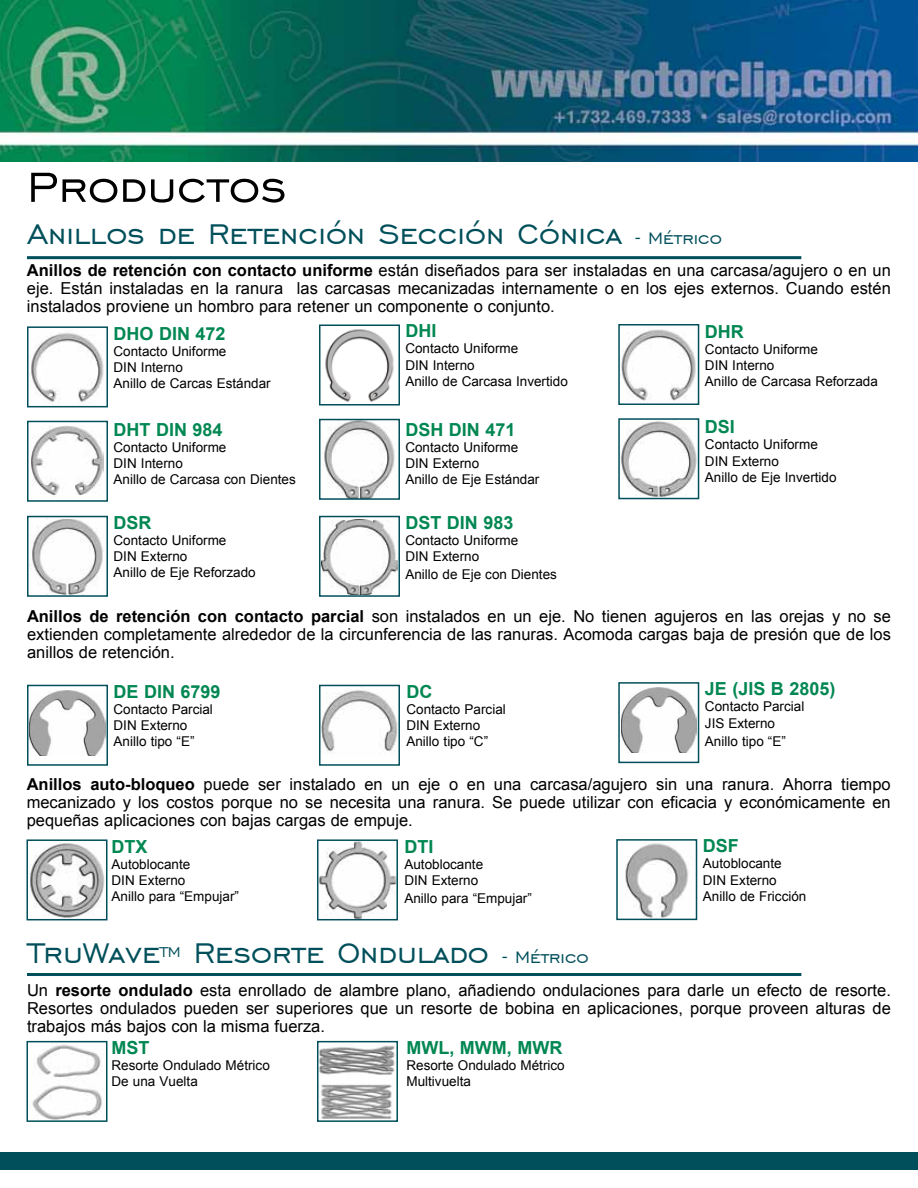
<style>
.page{position:relative;width:918px;height:1188px;background:#fff}
.page>*{position:absolute;margin:0;border:0;box-sizing:border-box;transform-origin:0 0}
.t1{font:54px "Engravers Gothic BT";color:#000}
.t2{font:36px "Engravers Gothic BT";color:#004f5a}
.t3{font:700 18px "Arial";color:#008752}
.t4{font:16.5px/18px "Arial";color:#000;text-align:justify}
.t5{font:13.5px/16.2px "Arial";color:#000}
.s1{font-size:21px}
.s2{font-weight:700}
</style>
<div class="page">
<div style="left:0;top:1152px;width:918px;height:18px;background:#004f5a"></div>
<img style="left:0;top:0;width:918px;height:162px">
<img style="left:324px;top:422px;width:71px;height:75px">
<div style="left:319px;top:419px;width:81px;height:81px;border:2px solid #004f5a"></div>
<img style="left:325px;top:329px;width:69px;height:73px">
<div style="left:319px;top:325px;width:81px;height:81px;border:2px solid #004f5a"></div>
<img style="left:621px;top:421px;width:75px;height:75px">
<div style="left:618px;top:418px;width:81px;height:81px;border:2px solid #004f5a"></div>
<img style="left:30px;top:519px;width:73px;height:75px">
<div style="left:27px;top:516px;width:81px;height:81px;border:2px solid #004f5a"></div>
<img style="left:621px;top:329px;width:75px;height:72px">
<div style="left:618px;top:324px;width:81px;height:81px;border:2px solid #004f5a"></div>
<img style="left:32px;top:426px;width:71px;height:69px">
<div style="left:27px;top:421px;width:81px;height:81px;border:2px solid #004f5a"></div>
<img style="left:322px;top:519px;width:75px;height:75px">
<div style="left:319px;top:516px;width:81px;height:81px;border:2px solid #004f5a"></div>
<img style="left:31px;top:332px;width:73px;height:71px">
<div style="left:27px;top:326px;width:81px;height:81px;border:2px solid #004f5a"></div>
<img style="left:30px;top:690px;width:75px;height:65px">
<div style="left:27px;top:685px;width:81px;height:81px;border:2px solid #004f5a"></div>
<img style="left:320px;top:842px;width:75px;height:75px">
<div style="left:317px;top:839px;width:81px;height:81px;border:2px solid #004f5a"></div>
<img style="left:30px;top:843px;width:74px;height:74px">
<div style="left:26px;top:839px;width:81px;height:81px;border:2px solid #004f5a"></div>
<img style="left:322px;top:690px;width:75px;height:64px">
<div style="left:319px;top:685px;width:81px;height:81px;border:2px solid #004f5a"></div>
<img style="left:625px;top:843px;width:64px;height:74px">
<div style="left:616px;top:839px;width:81px;height:81px;border:2px solid #004f5a"></div>
<img style="left:621px;top:688px;width:75px;height:65px">
<div style="left:618px;top:682px;width:81px;height:81px;border:2px solid #004f5a"></div>
<img style="left:32px;top:1044px;width:70px;height:75px">
<div style="left:26px;top:1041px;width:81px;height:81px;border:2px solid #004f5a"></div>
<img style="left:320px;top:1045px;width:75px;height:74px">
<div style="left:317px;top:1041px;width:81px;height:81px;border:2px solid #004f5a"></div>
<hr style="left:27px;top:256px;width:774px;height:3px;background:#004f5a">
<hr style="left:27px;top:973px;width:774px;height:3px;background:#004f5a">
<h1 class="t1" style="left:27px;top:157px;width:261px">Productos</h1>
<h2 class="t2" style="left:27px;top:214px;width:696px">Anillos de Retención Sección Cónica <span class="s1">- Métrico</span></h2>
<p class="t4" style="left:27px;top:261px;width:866px"><span class="s2">Anillos de retención con contacto uniforme</span> están diseñados para ser instaladas en una carcasa/agujero o en un eje. Están instaladas en la ranura las carcasas mecanizadas internamente o en los ejes externos. Cuando estén instalados proviene un hombro para retener un componente o conjunto.</p>
<p class="t3" style="left:114px;top:321px;width:114px">DHO DIN 472</p>
<p class="t5" style="left:114px;top:343px;width:159px">Contacto Uniforme<br>DIN Interno<br>Anillo de Carcas Estándar</p>
<p class="t3" style="left:114px;top:417px;width:111px">DHT DIN 984</p>
<p class="t5" style="left:114px;top:439px;width:184px">Contacto Uniforme<br>DIN Interno<br>Anillo de Carcasa con Dientes</p>
<p class="t3" style="left:114px;top:511px;width:39px">DSR</p>
<p class="t5" style="left:114px;top:532px;width:144px">Contacto Uniforme<br>DIN Externo<br>Anillo de Eje Reforzado</p>
<p class="t3" style="left:405px;top:319px;width:32px">DHI</p>
<p class="t5" style="left:405px;top:341px;width:164px">Contacto Uniforme<br>DIN Interno<br>Anillo de Carcasa Invertido</p>
<p class="t3" style="left:405px;top:417px;width:112px">DSH DIN 471</p>
<p class="t5" style="left:405px;top:439px;width:135px">Contacto Uniforme<br>DIN Externo<br>Anillo de Eje Estándar</p>
<p class="t3" style="left:405px;top:511px;width:110px">DST DIN 983</p>
<p class="t5" style="left:405px;top:532px;width:114px">Contacto Uniforme<br>DIN Externo</p>
<p class="t5" style="left:405px;top:567px;width:153px">Anillo de Eje con Dientes</p>
<p class="t3" style="left:705px;top:319px;width:40px">DHR</p>
<p class="t5" style="left:705px;top:341px;width:174px">Contacto Uniforme<br>DIN Interno<br>Anillo de Carcasa Reforzada</p>
<p class="t3" style="left:705px;top:415px;width:32px">DSI</p>
<p class="t5" style="left:705px;top:437px;width:133px">Contacto Uniforme<br>DIN Externo<br>Anillo de Eje Invertido</p>
<p class="t4" style="left:27px;top:608px;width:866px"><span class="s2">Anillos de retención con contacto parcial</span> son instalados en un eje. No tienen agujeros en las orejas y no se extienden completamente alrededor de la circunferencia de las ranuras. Acomoda cargas baja de presión que de los anillos de retención.</p>
<p class="t3" style="left:114px;top:680px;width:109px">DE DIN 6799</p>
<p class="t5" style="left:114px;top:701px;width:101px">Contacto Parcial<br>DIN Externo<br>Anillo tipo “E”</p>
<p class="t3" style="left:406px;top:680px;width:27px">DC</p>
<p class="t5" style="left:406px;top:701px;width:101px">Contacto Parcial<br>DIN Externo<br>Anillo tipo “C”</p>
<p class="t3" style="left:705px;top:677px;width:132px">JE (JIS B 2805)</p>
<p class="t5" style="left:705px;top:699px;width:101px">Contacto Parcial<br>JIS Externo</p>
<p class="t5" style="left:705px;top:733px;width:83px">Anillo tipo “E”</p>
<p class="t4" style="left:27px;top:776px;width:865px"><span class="s2">Anillos auto-bloqueo</span> puede ser instalado en un eje o en una carcasa/agujero sin una ranura. Ahorra tiempo mecanizado y los costos porque no se necesita una ranura. Se puede utilizar con eficacia y económicamente en pequeñas aplicaciones con bajas cargas de empuje.</p>
<p class="t3" style="left:112px;top:834px;width:37px">DTX</p>
<p class="t5" style="left:112px;top:856px;width:129px">Autoblocante<br>DIN Externo<br>Anillo para “Empujar”</p>
<p class="t3" style="left:404px;top:834px;width:30px">DTI</p>
<p class="t5" style="left:404px;top:856px;width:80px">Autoblocante<br>DIN Externo</p>
<p class="t5" style="left:404px;top:890px;width:129px">Anillo para “Empujar”</p>
<p class="t3" style="left:703px;top:834px;width:37px">DSF</p>
<p class="t5" style="left:703px;top:856px;width:105px">Autoblocante<br>DIN Externo<br>Anillo de Fricción</p>
<h2 class="t2" style="left:28px;top:933px;width:562px">TruWave<sup>TM</sup> Resorte Ondulado <span class="s1">- Métrico</span></h2>
<p class="t4" style="left:27px;top:981px;width:866px">Un <span class="s2">resorte ondulado</span> esta enrollado de alambre plano, añadiendo ondulaciones para darle un efecto de resorte.<br>Resortes ondulados pueden ser superiores que un resorte de bobina en aplicaciones, porque proveen alturas de trabajos más bajos con la misma fuerza.</p>
<p class="t3" style="left:112px;top:1036px;width:39px">MST</p>
<p class="t5" style="left:112px;top:1058px;width:160px">Resorte Ondulado Métrico<br>De una Vuelta</p>
<p class="t3" style="left:406px;top:1036px;width:157px">MWL, MWM, MWR</p>
<p class="t5" style="left:406px;top:1058px;width:160px">Resorte Ondulado Métrico<br>Multivuelta</p>
</div>
